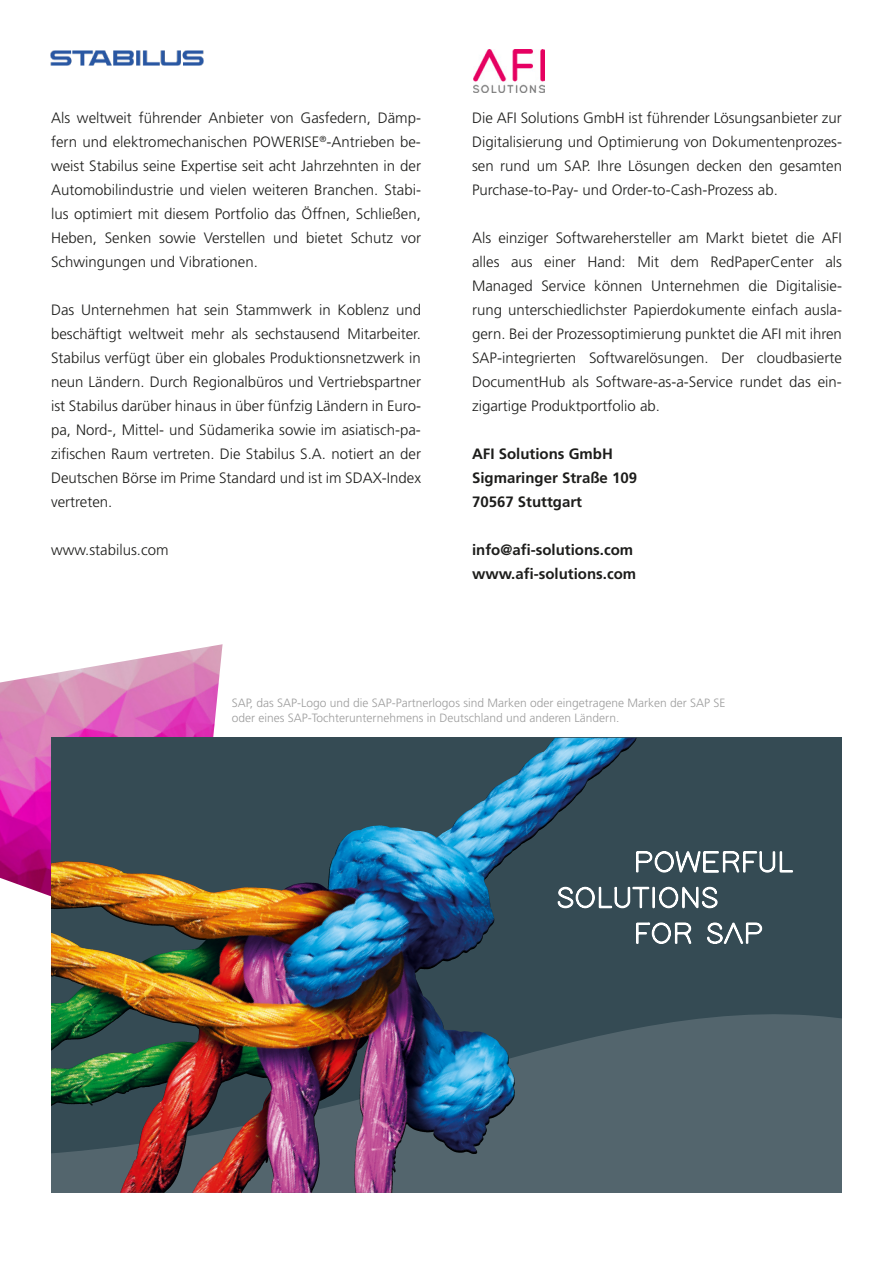
<style>
.page{position:relative;width:893px;height:1263px;background:#fff}
.page>*{position:absolute;margin:0;border:0;box-sizing:border-box;transform-origin:0 0}
.t1{font:300 15px/24px "Frutiger LT Std";color:#1d1d1b;text-align:justify}
.t2{font:700 15px/24px "Frutiger LT Std";color:#1d1d1b}
.t3{font:300 12px/14.4px "Frutiger LT Std";color:#9d9d9d}
</style>
<div class="page">
<img style="left:51px;top:51px;width:152px;height:15px">
<img style="left:473px;top:50px;width:71px;height:42px">
<img style="left:0;top:644px;width:223px;height:253px">
<img style="left:51px;top:738px;width:791px;height:275px">
<img style="left:51px;top:1013px;width:791px;height:180px">
<img style="left:515px;top:738px;width:40px;height:38px">
<svg style="left:557px;top:850px;width:237px;height:62px;background:#52656d"></svg>
<svg style="left:635px;top:921px;width:58px;height:24px"></svg>
<svg style="left:706px;top:920px;width:57px;height:25px"></svg>
<p class="t1" style="left:51px;top:106px;width:371px">Als weltweit führender Anbieter von Gasfedern, Dämp&shy;fern und elektromechanischen POWERISE<sup>®</sup>-Antrieben be&shy;weist Stabilus seine Expertise seit acht Jahrzehnten in der Automobilindustrie und vielen weiteren Branchen. Stabi&shy;lus optimiert mit diesem Portfolio das Öffnen, Schließen, Heben, Senken sowie Verstellen und bietet Schutz vor Schwingungen und Vibrationen.</p>
<p class="t1" style="left:51px;top:298px;width:371px">Das Unternehmen hat sein Stammwerk in Koblenz und beschäftigt weltweit mehr als sechstausend Mitarbeiter.<br>Stabilus verfügt über ein globales Produktionsnetzwerk in neun Ländern. Durch Regionalbüros und Vertriebspartner ist Stabilus darüber hinaus in über fünfzig Ländern in Euro&shy;pa, Nord-, Mittel- und Südamerika sowie im asiatisch-pa&shy;zifischen Raum vertreten. Die Stabilus S.A. notiert an der Deutschen Börse im Prime Standard und ist im SDAX-Index vertreten.</p>
<p class="t1" style="left:51px;top:538px;width:119px">www.stabilus.com</p>
<p class="t1" style="left:472px;top:106px;width:371px">Die AFI Solutions GmbH ist führender Lösungsanbieter zur Digitalisierung und Optimierung von Dokumentenprozes&shy;sen rund um SAP. Ihre Lösungen decken den gesamten Purchase-to-Pay- und Order-to-Cash-Prozess ab.</p>
<p class="t1" style="left:472px;top:226px;width:371px">Als einziger Softwarehersteller am Markt bietet die AFI alles aus einer Hand: Mit dem RedPaperCenter als Managed Service können Unternehmen die Digitalisie&shy;rung unterschiedlichster Papierdokumente einfach ausla&shy;gern. Bei der Prozessoptimierung punktet die AFI mit ihren SAP-integrierten Softwarelösungen. Der cloudbasierte DocumentHub als Software-as-a-Service rundet das ein&shy;zigartige Produktportfolio ab.</p>
<p class="t2" style="left:472px;top:441px;width:167px">AFI Solutions GmbH<br>Sigmaringer Straße 109<br>70567 Stuttgart</p>
<p class="t2" style="left:472px;top:537px;width:166px">info@afi-solutions.com www.afi-solutions.com</p>
<p class="t3" style="left:232px;top:696px;width:495px">SAP, das SAP-Logo und die SAP-Partnerlogos sind Marken oder eingetragene Marken der SAP SE oder eines SAP-Tochterunternehmens in Deutschland und anderen Ländern.</p>
</div>
